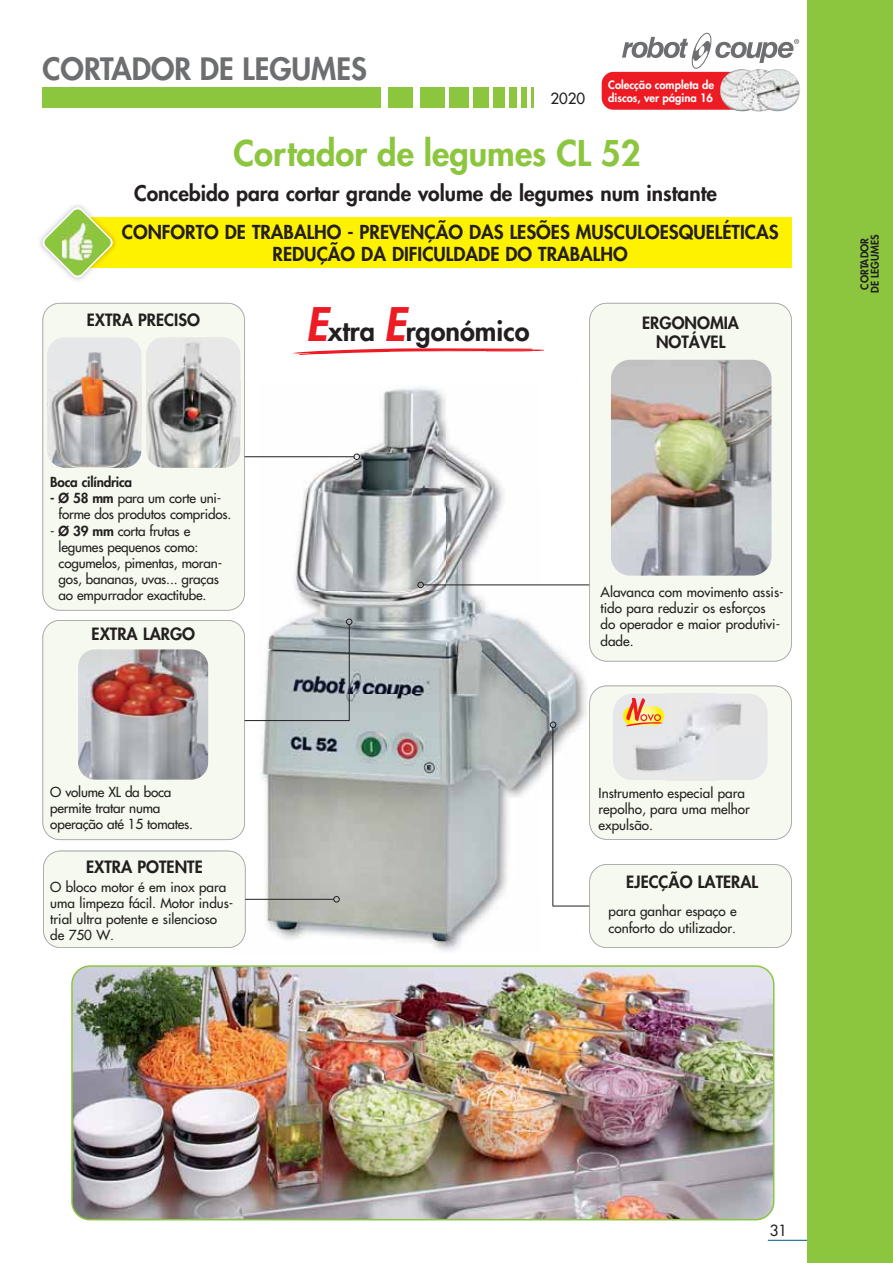
<style>
.page{position:relative;width:893px;height:1263px;background:#fff}
.page>*{position:absolute;margin:0;border:0;box-sizing:border-box;transform-origin:0 0}
.t1{font:800 34.5px "Futura";color:#8cc63f}
.t2{font:800 30px "Futura";color:#6d6e70}
.t3{font:800 27px "Futura";color:#231f20}
.t4{font:800 21px "Futura";color:#231f20}
.t5{font:800 18.75px/22.5px "Futura";color:#231f20;text-align:center}
.t6{font:800 16.5px/19.8px "Futura";color:#231f20;text-align:center}
.t7{font:15px "Futura";color:#231f20}
.t8{font:13.5px/16.2px "Futura";color:#231f20}
.t9{font:800 13.5px "Futura";letter-spacing:-.015em;color:#231f20}
.t10{font:800 11.25px/13.5px "Futura";color:#fff}
.t11{font:800 10.5px/10.5px "Futura";color:#231f20;text-align:center}
.s1{font-weight:800}
.s2{font-style:italic;font-size:45px;color:#ed1c24}
</style>
<div class="page">
<hr style="left:768px;top:1240px;width:40px;height:1px;background:#005480">
<div style="left:808px;top:0;width:85px;height:1263px;background:#8cc63f"></div>
<div style="left:43px;top:88px;width:338px;height:20px;background:#8cc63f"></div>
<div style="left:388px;top:88px;width:25px;height:20px;background:#8cc63f"></div>
<div style="left:420px;top:88px;width:25px;height:20px;background:#8cc63f"></div>
<div style="left:449px;top:88px;width:20px;height:20px;background:#8cc63f"></div>
<div style="left:473px;top:88px;width:16px;height:20px;background:#8cc63f"></div>
<div style="left:493px;top:88px;width:11px;height:20px;background:#8cc63f"></div>
<div style="left:509px;top:88px;width:8px;height:20px;background:#8cc63f"></div>
<div style="left:521px;top:88px;width:5px;height:20px;background:#8cc63f"></div>
<hr style="left:531px;top:88px;width:3px;height:20px;background:#8cc63f">
<svg style="left:622px;top:32px;width:177px;height:37px"></svg>
<div style="left:602px;top:72px;width:182px;height:38px;background:#ed1c24;border-radius:12px"></div>
<img style="left:720px;top:77px;width:17px;height:34px">
<img style="left:737px;top:69px;width:19px;height:42px">
<img style="left:756px;top:69px;width:44px;height:42px">
<svg style="left:293px;top:348px;width:251px;height:7px"></svg>
<img style="left:72px;top:966px;width:702px;height:254px;border-radius:18px">
<div style="left:71px;top:965px;width:703px;height:255px;border:2px solid #8cc63f;border-radius:18px"></div>
<div style="left:89px;top:217px;width:702px;height:51px;background:#fff200"></div>
<img style="left:40px;top:205px;width:43px;height:75px">
<img style="left:113px;top:236px;width:3px;height:13px">
<svg style="left:42px;top:207px;width:71px;height:71px"></svg>
<img style="left:63px;top:224px;width:29px;height:37px">
<img style="left:245px;top:457px;width:14px;height:1px">
<img style="left:259px;top:386px;width:328px;height:566px">
<img style="left:589px;top:378px;width:1px;height:271px">
<div style="left:590px;top:303px;width:201px;height:358px;background:#f5f9ef"></div>
<img style="left:589px;top:877px;width:1px;height:58px">
<div style="left:595px;top:864px;width:197px;height:84px;background:#f5f9ef"></div>
<img style="left:590px;top:869px;width:5px;height:74px">
<img style="left:222px;top:850px;width:24px;height:98px">
<div style="left:43px;top:850px;width:179px;height:98px;background:#f5f9ef"></div>
<img style="left:222px;top:851px;width:23px;height:96px">
<img style="left:222px;top:620px;width:23px;height:220px">
<div style="left:42px;top:620px;width:180px;height:220px;background:#f5f9ef"></div>
<img style="left:78px;top:649px;width:130px;height:131px;border-radius:17px">
<div style="left:43px;top:303px;width:202px;height:307px;background:#f5f9ef"></div>
<img style="left:222px;top:378px;width:23px;height:232px">
<img style="left:47px;top:338px;width:94px;height:130px">
<img style="left:146px;top:338px;width:94px;height:130px">
<img style="left:611px;top:360px;width:160px;height:216px;border-radius:19px">
<hr style="left:245px;top:720px;width:104px;height:1px;background:#231f20">
<hr style="left:245px;top:456px;width:109px;height:1px;background:#231f20">
<hr style="left:349px;top:625px;width:1px;height:95px;background:#231f20">
<hr style="left:423px;top:585px;width:166px;height:1px;background:#231f20">
<hr style="left:553px;top:906px;width:36px;height:1px;background:#231f20">
<hr style="left:553px;top:728px;width:1px;height:178px;background:#231f20">
<hr style="left:245px;top:899px;width:89px;height:1px;background:#231f20">
<svg style="left:346px;top:619px;width:6px;height:6px"></svg>
<svg style="left:354px;top:454px;width:6px;height:6px"></svg>
<svg style="left:418px;top:582px;width:6px;height:6px"></svg>
<svg style="left:550px;top:722px;width:6px;height:6px"></svg>
<svg style="left:334px;top:896px;width:5px;height:6px"></svg>
<img style="left:589px;top:698px;width:1px;height:129px">
<img style="left:590px;top:690px;width:5px;height:145px">
<svg style="left:595px;top:685px;width:197px;height:155px"></svg>
<h2 class="t2" style="left:43px;top:54px;width:326px">CORTADOR DE LEGUMES</h2>
<p class="t7" style="left:550px;top:91px;width:36px">2020</p>
<p class="t10" style="left:608px;top:79px;width:107px">Colecção completa de discos, ver página 16</p>
<h1 class="t1" style="left:234px;top:137px;width:409px">Cortador de legumes CL 52</h1>
<h3 class="t4" style="left:134px;top:183px;width:584px">Concebido para cortar grande volume de legumes num instante</h3>
<h3 class="t5" style="left:122px;top:222px;width:658px">CONFORTO DE TRABALHO - PREVENÇÃO DAS LESÕES MUSCULOESQUELÉTICAS<br>REDUÇÃO DA DIFICULDADE DO TRABALHO</h3>
<p class="t6" style="left:87px;top:311px;width:115px">EXTRA PRECISO</p>
<p class="t9" style="left:50px;top:475px;width:83px">Boca cilíndrica</p>
<p class="t8" style="left:59px;top:491px;width:174px;text-indent:-8px"><span class="s1">- Ø 58 mm</span> para um corte uni&shy;forme dos produtos compridos.</p>
<p class="t8" style="left:59px;top:523px;width:165px;text-indent:-8px">- <span class="s1">Ø 39 mm</span> corta frutas e legumes pequenos como: cogumelos, pimentas, moran&shy;gos, bananas, uvas... graças ao empurrador exactitube.</p>
<p class="t6" style="left:92px;top:625px;width:105px">EXTRA LARGO</p>
<p class="t8" style="left:50px;top:784px;width:144px">O volume XL da boca permite tratar numa operação até 15 tomates.</p>
<p class="t6" style="left:86px;top:858px;width:118px">EXTRA POTENTE</p>
<p class="t8" style="left:50px;top:880px;width:185px">O bloco motor é em inox para uma limpeza fácil. Motor indus&shy;trial ultra potente e silencioso de 750 W.</p>
<h3 class="t3" style="left:306px;top:318px;width:225px"><span class="s2">E</span>xtra <span class="s2">E</span>rgonómico</h3>
<p class="t6" style="left:642px;top:314px;width:98px">ERGONOMIA<br>NOTÁVEL</p>
<p class="t8" style="left:601px;top:585px;width:185px">Alavanca com movimento assis&shy;tido para reduzir os esforços<br>do operador e maior produtivi&shy;dade.</p>
<p class="t8" style="left:599px;top:786px;width:153px">Instrumento especial para repolho, para uma melhor expulsão.</p>
<p class="t6" style="left:626px;top:873px;width:133px">EJECÇÃO LATERAL</p>
<p class="t8" style="left:609px;top:904px;width:130px">para ganhar espaço e conforto do utilizador.</p>
<p class="t11" style="left:860px;top:293px;width:60px;rotate:-90deg">CORTADOR<br>DE LEGUMES</p>
<p class="t7" style="left:770px;top:1223px;width:19px">31</p>
</div>
